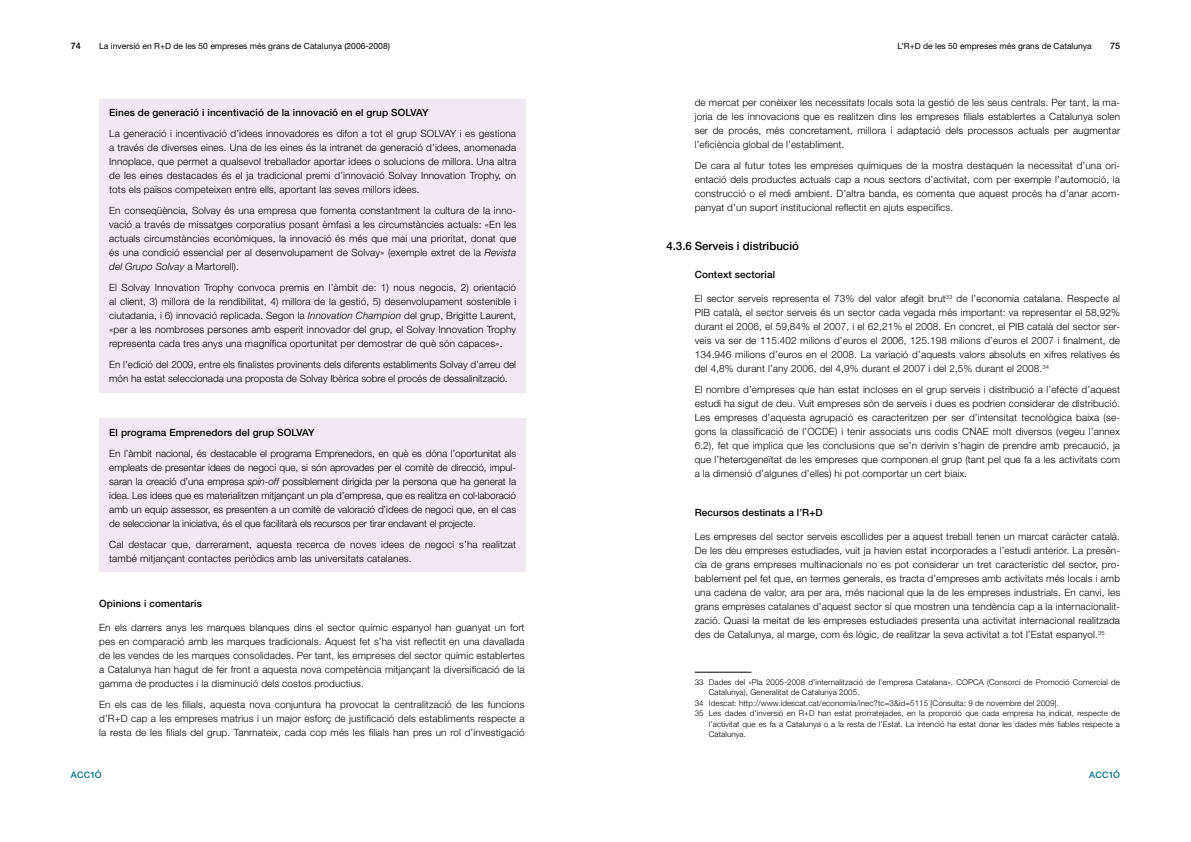
<style>
.page{position:relative;width:1191px;height:842px;background:#fff}
.page>*{position:absolute;margin:0;border:0;box-sizing:border-box;transform-origin:0 0}
.t1{font:500 11.5px "Helvetica Neue LT Std";color:#000}
.t2{font:300 10px/14px "Helvetica Neue LT Std";letter-spacing:.01em;color:#000;text-align:justify}
.t3{font:500 10px "Helvetica Neue LT Std";letter-spacing:.01em;color:#000}
.t4{font:500 9px "Helvetica Neue LT Std";letter-spacing:.02em;color:#007088}
.t5{font:500 9px "Helvetica Neue LT Std";color:#000}
.t6{font:8.5px "Helvetica Neue LT Std";color:#000}
.t7{font:300 8px "Helvetica Neue LT Std";letter-spacing:.01em;color:#000}
.s1{font-style:italic}
</style>
<div class="page">
<div style="left:99px;top:99px;width:427px;height:293px;background:#f0e9f1"></div>
<div style="left:99px;top:418px;width:427px;height:153px;background:#f0e9f1"></div>
<hr style="left:694px;top:672px;width:57px;height:1px;background:#000">
<p class="t5" style="left:71px;top:40px;width:12px">74</p>
<p class="t6" style="left:99px;top:41px;width:292px">La inversió en R+D de les 50 empreses més grans de Catalunya (2006-2008)</p>
<p class="t3" style="left:109px;top:107px;width:321px">Eines de generació i incentivació de la innovació en el grup SOLVAY</p>
<p class="t2" style="left:109px;top:127px;width:408px">La generació i incentivació d’idees innovadores es difon a tot el grup SOLVAY i es gestiona a través de diverses eines. Una de les eines és la intranet de generació d’idees, anomenada Innoplace, que permet a qualsevol treballador aportar idees o solucions de millora. Una altra de les eines destacades és el ja tradicional premi d’innovació Solvay Innovation Trophy, on tots els països competeixen entre ells, aportant las seves millors idees.</p>
<p class="t2" style="left:109px;top:204px;width:408px">En conseqüència, Solvay és una empresa que fomenta constantment la cultura de la inno&shy;vació a través de missatges corporatius posant èmfasi a les circumstàncies actuals: «En les actuals circumstàncies econòmiques, la innovació és més que mai una prioritat, donat que és una condició essencial per al desenvolupament de Solvay» (exemple extret de la <span class="s1">Revista del Grupo Solvay</span> a Martorell).</p>
<p class="t2" style="left:109px;top:281px;width:408px">El Solvay Innovation Trophy convoca premis en l’àmbit de: 1) nous negocis, 2) orientació al client, 3) millora de la rendibilitat, 4) millora de la gestió, 5) desenvolupament sostenible i ciutadania, i 6) innovació replicada. Segon la <span class="s1">Innovation Champion</span> del grup, Brigitte Laurent, «per a les nombroses persones amb esperit innovador del grup, el Solvay Innovation Trophy representa cada tres anys una magnífica oportunitat per demostrar de què són capaces».</p>
<p class="t2" style="left:109px;top:358px;width:408px">En l’edició del 2009, entre els finalistes provinents dels diferents establiments Solvay d’arreu del món ha estat seleccionada una proposta de Solvay Ibèrica sobre el procés de dessalinització.</p>
<p class="t3" style="left:109px;top:426px;width:207px">El programa Emprenedors del grup SOLVAY</p>
<p class="t2" style="left:109px;top:446px;width:408px">En l’àmbit nacional, és destacable el programa Emprenedors, en què es dóna l’oportunitat als empleats de presentar idees de negoci que, si són aprovades per el comitè de direcció, impul&shy;saran la creació d’una empresa <span class="s1">spin-off</span> possiblement dirigida per la persona que ha generat la idea. Les idees que es materialitzen mitjançant un pla d’empresa, que es realitza en col·laboració amb un equip assessor, es presenten a un comitè de valoració d’idees de negoci que, en el cas de seleccionar la iniciativa, és el que facilitarà els recursos per tirar endavant el projecte.</p>
<p class="t2" style="left:109px;top:537px;width:408px">Cal destacar que, darrerament, aquesta recerca de noves idees de negoci s’ha realitzat també mitjançant contactes periòdics amb las universitats catalanes.</p>
<p class="t3" style="left:99px;top:597px;width:104px">Opinions i comentaris</p>
<p class="t2" style="left:99px;top:620px;width:427px">En els darrers anys les marques blanques dins el sector químic espanyol han guanyat un fort pes en comparació amb les marques tradicionals. Aquest fet s’ha vist reflectit en una davallada de les vendes de les marques consolidades. Per tant, les empreses del sector químic establertes a Catalunya han hagut de fer front a aquesta nova competència mitjançant la diversificació de la gamma de productes i la disminució dels costos productius.</p>
<p class="t2" style="left:99px;top:697px;width:427px">En els cas de les filials, aquesta nova conjuntura ha provocat la centralització de les funcions d’R+D cap a les empreses matrius i un major esforç de justificació dels establiments respecte a la resta de les filials del grup. Tanmateix, cada cop més les filials han pres un rol d’investigació</p>
<p class="t4" style="left:71px;top:769px;width:32px">ACC1Ó</p>
<p class="t6" style="left:897px;top:41px;width:196px">L’R+D de les 50 empreses més grans de Catalunya</p>
<p class="t5" style="left:1110px;top:40px;width:12px">75</p>
<p class="t2" style="left:694px;top:96px;width:427px">de mercat per conèixer les necessitats locals sota la gestió de les seus centrals. Per tant, la ma&shy;joria de les innovacions que es realitzen dins les empreses filials establertes a Catalunya solen ser de procés, més concretament, millora i adaptació dels processos actuals per augmentar l’eficiència global de l’establiment.</p>
<p class="t2" style="left:694px;top:159px;width:427px">De cara al futur totes les empreses químiques de la mostra destaquen la necessitat d’una ori&shy;entació dels productes actuals cap a nous sectors d’activitat, com per exemple l’automoció, la construcció o el medi ambient. D’altra banda, es comenta que aquest procés ha d’anar acom&shy;panyat d’un suport institucional reflectit en ajuts específics.</p>
<p class="t1" style="left:666px;top:239px;width:134px">4.3.6 Serveis i distribució</p>
<p class="t3" style="left:694px;top:269px;width:82px">Context sectorial</p>
<p class="t2" style="left:694px;top:292px;width:427px">El sector serveis representa el 73% del valor afegit brut<sup>33</sup> de l’economia catalana. Respecte al PIB català, el sector serveis és un sector cada vegada més important: va representar el 58,92% durant el 2006, el 59,84% el 2007, i el 62,21% el 2008. En concret, el PIB català del sector ser&shy;veis va ser de 115.402 milions d’euros el 2006, 125.198 milions d’euros el 2007 i finalment, de 134.946 milions d’euros en el 2008. La variació d’aquests valors absoluts en xifres relatives és del 4,8% durant l’any 2006, del 4,9% durant el 2007 i del 2,5% durant el 2008.<sup>34</sup></p>
<p class="t2" style="left:694px;top:383px;width:427px">El nombre d’empreses que han estat incloses en el grup serveis i distribució a l’efecte d’aquest estudi ha sigut de deu. Vuit empreses són de serveis i dues es podrien considerar de distribució.<br>Les empreses d’aquesta agrupació es caracteritzen per ser d’intensitat tecnològica baixa (se&shy;gons la classificació de l’OCDE) i tenir associats uns codis CNAE molt diversos (vegeu l’annex 6.2), fet que implica que les conclusions que se’n derivin s’hagin de prendre amb precaució, ja que l’heterogeneïtat de les empreses que componen el grup (tant pel que fa a les activitats com a la dimensió d’algunes d’elles) hi pot comportar un cert biaix.</p>
<p class="t3" style="left:694px;top:507px;width:130px">Recursos destinats a l’R+D</p>
<p class="t2" style="left:694px;top:530px;width:427px">Les empreses del sector serveis escollides per a aquest treball tenen un marcat caràcter català.<br>De les deu empreses estudiades, vuit ja havien estat incorporades a l’estudi anterior. La presèn&shy;cia de grans empreses multinacionals no es pot considerar un tret característic del sector, pro&shy;bablement pel fet que, en termes generals, es tracta d’empreses amb activitats més locals i amb una cadena de valor, ara per ara, més nacional que la de les empreses industrials. En canvi, les grans empreses catalanes d’aquest sector sí que mostren una tendència cap a la internacionalit&shy;zació. Quasi la meitat de les empreses estudiades presenta una activitat internacional realitzada des de Catalunya, al marge, com és lògic, de realitzar la seva activitat a tot l’Estat espanyol.<sup>35</sup></p>
<p class="t7" style="left:694px;top:677px;width:427px">33 Dades del «Pla 2005-2008 d’internalització de l’empresa Catalana», COPCA (Consorci de Promoció Comercial de</p>
<p class="t7" style="left:709px;top:687px;width:152px">Catalunya), Generalitat de Catalunya 2005.</p>
<p class="t7" style="left:694px;top:698px;width:366px">34 Idescat: http://www.idescat.cat/economia/inec?tc=3&amp;id=5115 [Consulta: 9 de novembre del 2009].</p>
<p class="t7" style="left:694px;top:708px;width:427px">35 Les dades d’inversió en R+D han estat prorratejades, en la proporció que cada empresa ha indicat, respecte de</p>
<p class="t7" style="left:709px;top:719px;width:412px">l’activitat que es fa a Catalunya o a la resta de l’Estat. La intenció ha estat donar les dades més fiables respecte a</p>
<p class="t7" style="left:709px;top:729px;width:39px">Catalunya.</p>
<p class="t4" style="left:1089px;top:769px;width:32px">ACC1Ó</p>
</div>
